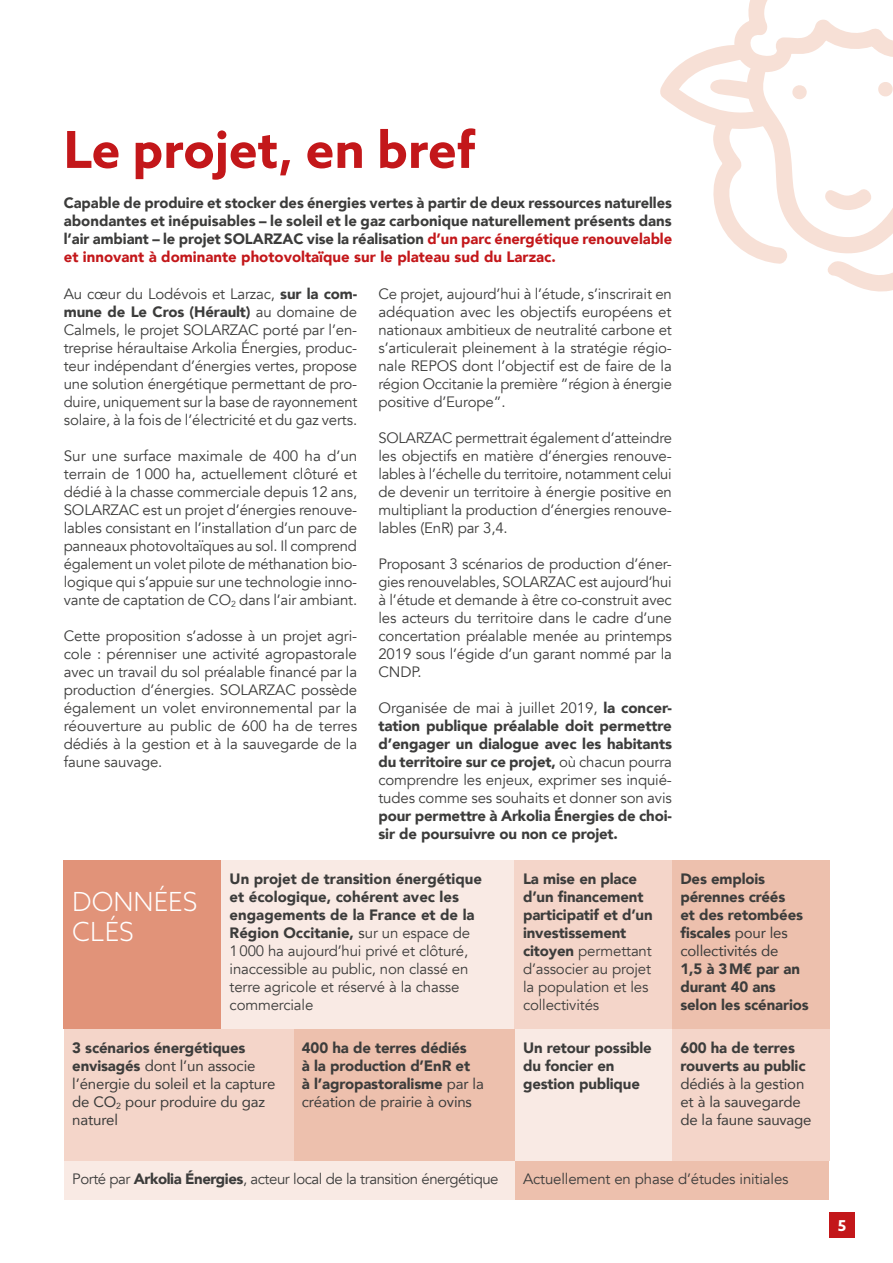
<style>
.page{position:relative;width:893px;height:1263px;background:#fff}
.page>*{position:absolute;margin:0;border:0;box-sizing:border-box;transform-origin:0 0}
.t1{font:700 51px "Azo Sans";color:#c3171a}
.t2{font:300 26.25px/30.5px "Azo Sans";color:#fff}
.t3{font:15px/18px "Avenir";letter-spacing:-.01em;color:#3c3c3b;text-align:justify}
.t4{font:900 15px/18px "Avenir";letter-spacing:-.01em;color:#3c3c3b}
.t5{font:15px/18px "Avenir";letter-spacing:-.01em;color:#3c3c3b}
.t6{font:15px "Avenir";letter-spacing:-.03em;color:#3c3c3b}
.t7{font:700 15px "Azo Sans";color:#fff}
.s1{color:#c3171a}
.s2{font-weight:900}
.s3{font-weight:400}
.s4{font-style:inherit}
</style>
<div class="page">
<svg style="left:660px;top:0;width:233px;height:292px"></svg>
<div style="left:514px;top:1161px;width:315px;height:38px;background:#edc0ad"></div>
<div style="left:64px;top:1161px;width:450px;height:38px;background:#f9eae4"></div>
<div style="left:514px;top:1029px;width:158px;height:132px;background:#f9eae4"></div>
<div style="left:64px;top:860px;width:157px;height:169px;background:#e19379"></div>
<div style="left:221px;top:860px;width:293px;height:169px;background:#f9eae4"></div>
<div style="left:293px;top:1029px;width:221px;height:132px;background:#edc0ad"></div>
<div style="left:672px;top:1029px;width:157px;height:132px;background:#f4d5c9"></div>
<div style="left:672px;top:860px;width:157px;height:169px;background:#edc0ad"></div>
<div style="left:64px;top:1029px;width:229px;height:132px;background:#f4d5c9"></div>
<div style="left:514px;top:860px;width:158px;height:169px;background:#f4d5c9"></div>
<div style="left:829px;top:1212px;width:26px;height:25px;background:#c3171a"></div>
<h1 class="t1" style="left:64px;top:116px;width:413px">Le projet, en bref</h1>
<p class="t4" style="left:64px;top:194px;width:610px;text-align:justify">Capable de produire et stocker des énergies vertes à partir de deux ressources naturelles abondantes et inépuisables – le soleil et le gaz carbonique naturellement présents dans l’air ambiant – le projet SOLARZAC vise la réalisation <span class="s1">d’un parc énergétique renouvelable et innovant à dominante photovoltaïque sur le plateau sud du Larzac.</span></p>
<p class="t3" style="left:64px;top:285px;width:295px">Au cœur du Lodévois et Larzac, <span class="s2">sur la com&shy;mune de Le Cros (Hérault)</span> au domaine de Calmels, le projet SOLARZAC porté par l’en&shy;treprise héraultaise Arkolia Énergies, produc&shy;teur indépendant d’énergies vertes, propose une solution énergétique permettant de pro&shy;duire, uniquement sur la base de rayonnement solaire, à la fois de l’électricité et du gaz verts.</p>
<p class="t3" style="left:64px;top:447px;width:295px">Sur une surface maximale de 400 ha d’un terrain de 1000 ha, actuellement clôturé et dédié à la chasse commerciale depuis 12 ans, SOLARZAC est un projet d’énergies renouve&shy;lables consistant en l’installation d’un parc de panneaux photovoltaïques au sol. Il comprend également un volet pilote de méthanation bio&shy;logique qui s’appuie sur une technologie inno&shy;vante de captation de CO<sub>2</sub> dans l’air ambiant.</p>
<p class="t3" style="left:64px;top:627px;width:295px">Cette proposition s’adosse à un projet agri&shy;cole : pérenniser une activité agropastorale avec un travail du sol préalable financé par la production d’énergies. SOLARZAC possède également un volet environnemental par la réouverture au public de 600 ha de terres dédiés à la gestion et à la sauvegarde de la faune sauvage.</p>
<p class="t3" style="left:378px;top:285px;width:295px">Ce projet, aujourd’hui à l’étude, s’inscrirait en adéquation avec les objectifs européens et nationaux ambitieux de neutralité carbone et s’articulerait pleinement à la stratégie régio&shy;nale REPOS dont l’objectif est de faire de la région Occitanie la première ”région à énergie positive d’Europe”.</p>
<p class="t3" style="left:378px;top:429px;width:295px">SOLARZAC permettrait également d’atteindre les objectifs en matière d’énergies renouve&shy;lables à l’échelle du territoire, notamment celui de devenir un territoire à énergie positive en multipliant la production d’énergies renouve&shy;lables (EnR) par 3,4.</p>
<p class="t3" style="left:378px;top:555px;width:295px">Proposant 3 scénarios de production d’éner&shy;gies renouvelables, SOLARZAC est aujourd’hui à l’étude et demande à être co-construit avec les acteurs du territoire dans le cadre d’une concertation préalable menée au printemps 2019 sous l’égide d’un garant nommé par la CNDP.</p>
<p class="t3" style="left:378px;top:699px;width:295px">Organisée de mai à juillet 2019, <span class="s2">la concer&shy;tation publique préalable doit permettre d’engager un dialogue avec les habitants du territoire sur ce projet,</span> où chacun pourra comprendre les enjeux, exprimer ses inquié&shy;tudes comme ses souhaits et donner son avis</p>
<p class="t4" style="left:378px;top:806px;width:295px">pour permettre à Arkolia Énergies de choi&shy;sir de poursuivre ou non ce projet.</p>
<p class="t4" style="left:523px;top:869px;width:131px">La mise en place d’un financement participatif et d’un investissement citoyen <span class="s3">permettant d’associer au projet la population et les collectivités</span></p>
<p class="t3" style="left:230px;top:870px;width:254px;text-align:left"><span class="s2">Un projet de transition énergétique et écologique, cohérent avec les engagements de la France et de la<br>Région Occitanie,</span> <span class="s4">s</span>ur un espace de<br>1000 ha aujourd’hui privé et clôturé, inaccessible au public, non classé en terre agricole et réservé à la chasse commerciale</p>
<p class="t4" style="left:302px;top:1038px;width:183px">400 ha de terres dédiés<br>à la production d’EnR et<br>à l’agropastoralisme <span class="s3">par la création de prairie à ovins</span></p>
<p class="t4" style="left:680px;top:1038px;width:127px">600 ha de terres rouverts au public</p>
<p class="t4" style="left:680px;top:869px;width:124px">Des emplois pérennes créés et des retombées fiscales <span class="s3">pour les collectivités de</span></p>
<p class="t4" style="left:680px;top:959px;width:130px">1,5 à 3M€ par an durant 40 ans selon les scénarios</p>
<h2 class="t2" style="left:72px;top:886px;width:127px">DONNÉES<br>CLÉS</h2>
<p class="t4" style="left:523px;top:1038px;width:130px">Un retour possible du foncier en gestion publique</p>
<p class="t5" style="left:72px;top:1038px;width:205px"><span class="s2">3 scénarios énergétiques envisagés</span> dont l’un associe l’énergie du soleil et la capture de CO<sub>2</sub> pour produire du gaz naturel</p>
<p class="t5" style="left:680px;top:1074px;width:133px">dédiés à la gestion et à la sauvegarde de la faune sauvage</p>
<p class="t6" style="left:72px;top:1170px;width:428px">Porté par <span class="s2">Arkolia Énergies</span>, acteur local de la transition énergétique</p>
<p class="t3" style="left:523px;top:1170px;width:267px">Actuellement en phase d’études initiales</p>
<p class="t7" style="left:838px;top:1215px;width:10px">5</p>
</div>
